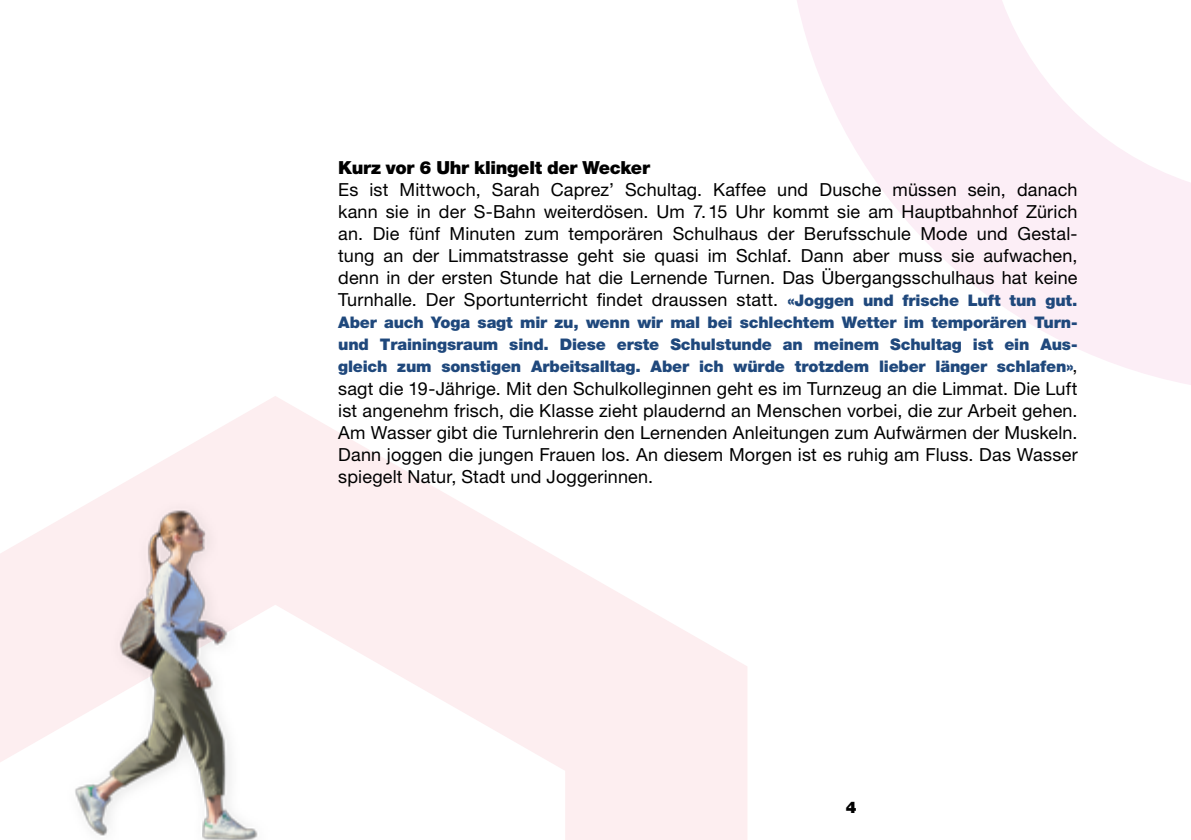
<style>
.page{position:relative;width:1191px;height:840px;background:#fff}
.page>*{position:absolute;margin:0;border:0;box-sizing:border-box;transform-origin:0 0}
.t1{font:18px/22px "Helvetica Neue LT Std";letter-spacing:.01em;color:#000;text-align:justify}
.t2{font:900 18px "Helvetica Neue LT Std";letter-spacing:-.015em;color:#000}
.t3{font:900 16px/22px "Helvetica Neue LT Std";letter-spacing:-.01em;color:#1f487c;text-align:justify}
.t4{font:900 16px "Helvetica Neue LT Std";color:#000}
.s1{font-weight:900;font-size:16px;color:#1f487c}
.s2{font-weight:400;font-size:18px;color:#000}
</style>
<div class="page">
<svg style="left:0;top:396px;width:747px;height:443px"></svg>
<svg style="left:797px;top:0;width:394px;height:385px;fill:#fceef6"></svg>
<img style="left:67px;top:475px;width:215px;height:364px">
<p class="t2" style="left:338px;top:157px;width:313px">Kurz vor 6 Uhr klingelt der Wecker</p>
<p class="t1" style="left:338px;top:178px;width:741px">Es ist Mittwoch, Sarah Caprez’ Schultag. Kaffee und Dusche müssen sein, danach kann sie in der S-Bahn weiterdösen. Um 7.15 Uhr kommt sie am Hauptbahnhof Zürich an. Die fünf Minuten zum temporären Schulhaus der Berufsschule Mode und Gestal&shy;tung an der Limmatstrasse geht sie quasi im Schlaf. Dann aber muss sie aufwachen, denn in der ersten Stunde hat die Lernende Turnen. Das Übergangsschulhaus hat keine Turnhalle. Der Sportunterricht findet draussen statt. <span class="s1">«Joggen und frische Luft tun gut.</span></p>
<p class="t3" style="left:338px;top:311px;width:741px">Aber auch Yoga sagt mir zu, wenn wir mal bei schlechtem Wetter im temporären Turn&shy;und Trainingsraum sind. Diese erste Schulstunde an meinem Schultag ist ein Aus&shy;gleich zum sonstigen Arbeitsalltag. Aber ich würde trotzdem lieber länger schlafen»<span class="s2">,</span></p>
<p class="t1" style="left:338px;top:376px;width:741px">sagt die 19-Jährige. Mit den Schulkolleginnen geht es im Turnzeug an die Limmat. Die Luft ist angenehm frisch, die Klasse zieht plaudernd an Menschen vorbei, die zur Arbeit gehen.<br>Am Wasser gibt die Turnlehrerin den Lernenden Anleitungen zum Aufwärmen der Muskeln.<br>Dann joggen die jungen Frauen los. An diesem Morgen ist es ruhig am Fluss. Das Wasser spiegelt Natur, Stadt und Joggerinnen.</p>
<p class="t4" style="left:845px;top:797px;width:12px">4</p>
</div>
